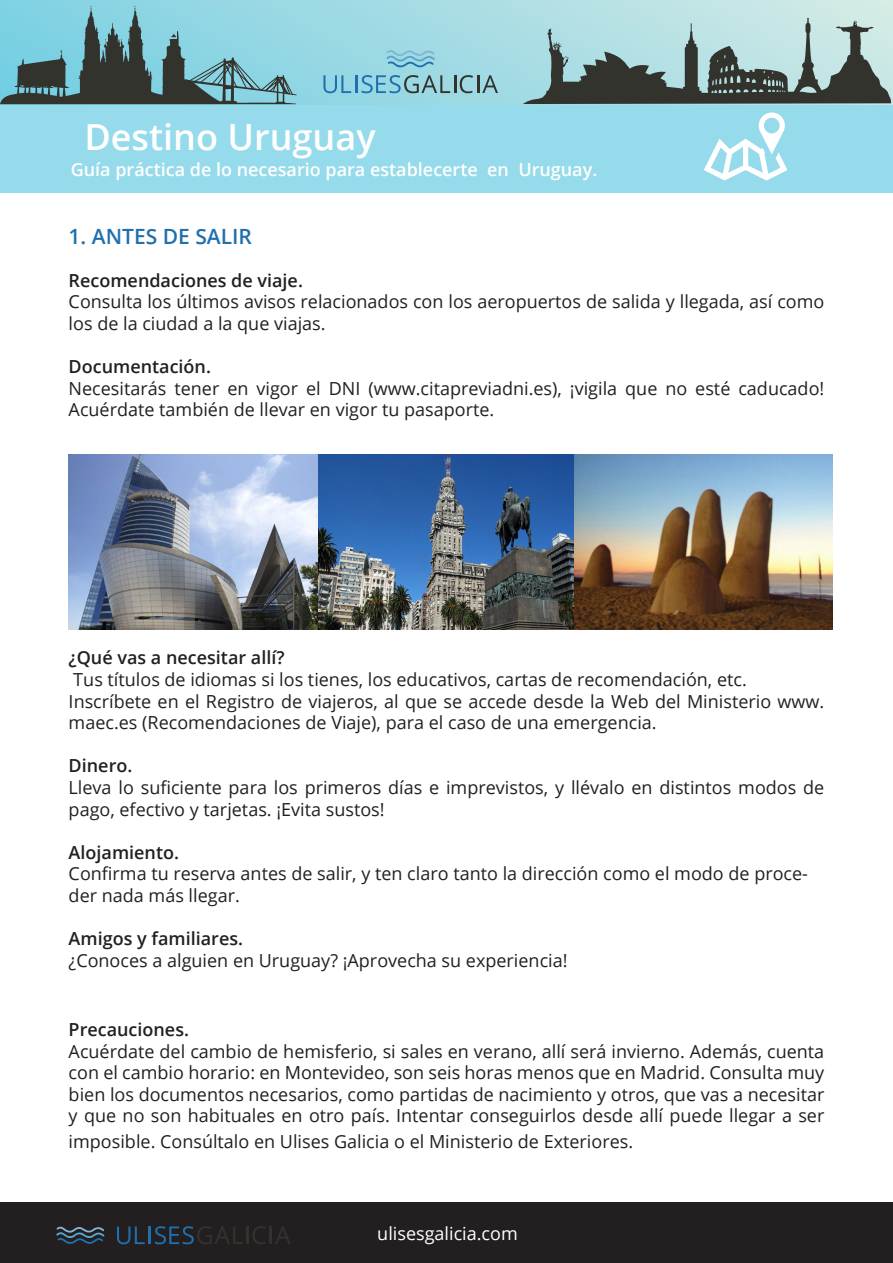
<style>
.page{position:relative;width:893px;height:1263px;background:#fff}
.page>*{position:absolute;margin:0;border:0;box-sizing:border-box;transform-origin:0 0}
.t1{font:600 36px "Open Sans";color:#fff}
.t2{font:600 21px "Open Sans";color:#1f70ad}
.t3{font:18px/21.6px "Open Sans";color:#231f20}
.t4{font:600 18px "Open Sans";color:#231f20}
.t5{font:600 18px "Open Sans";color:#fff}
.t6{font:18px "Open Sans";color:#fff}
</style>
<div class="page">
<div style="left:0;top:0;width:893px;height:105px;background:linear-gradient(to right,#7ed0e3,#d3eae5)"></div>
<svg style="left:0;top:5px;width:306px;height:99px;background:#6da1aa"></svg>
<svg style="left:523px;top:18px;width:368px;height:86px;background:#869e9d"></svg>
<svg style="left:386px;top:50px;width:49px;height:18px"></svg>
<svg style="left:323px;top:75px;width:175px;height:18px;background:#7ab1c0"></svg>
<div style="left:0;top:105px;width:893px;height:88px;background:#95dbeb"></div>
<svg style="left:704px;top:112px;width:83px;height:69px"></svg>
<img style="left:69px;top:455px;width:763px;height:174px">
<div style="left:0;top:1203px;width:893px;height:60px;background:#231f20"></div>
<svg style="left:56px;top:1226px;width:49px;height:18px"></svg>
<svg style="left:117px;top:1226px;width:173px;height:18px"></svg>
<p class="t1" style="left:84px;top:112px;width:293px">Destino Uruguay</p>
<p class="t5" style="left:71px;top:157px;width:528px">Guía práctica de lo necesario para establecerte en Uruguay.</p>
<p class="t2" style="left:69px;top:222px;width:185px">1. ANTES DE SALIR</p>
<p class="t4" style="left:69px;top:268px;width:236px">Recomendaciones de viaje.</p>
<p class="t3" style="left:69px;top:291px;width:757px">Consulta los últimos avisos relacionados con los aeropuertos de salida y llegada, así como los de la ciudad a la que viajas.</p>
<p class="t4" style="left:69px;top:354px;width:144px">Documentación.</p>
<p class="t3" style="left:69px;top:377px;width:757px">Necesitarás tener en vigor el DNI (www.citapreviadni.es), ¡vigila que no esté caducado!<br>Acuérdate también de llevar en vigor tu pasaporte.</p>
<p class="t4" style="left:69px;top:645px;width:217px">¿Qué vas a necesitar allí?</p>
<p class="t3" style="left:73px;top:668px;width:675px">Tus títulos de idiomas si los tienes, los educativos, cartas de recomendación, etc.</p>
<p class="t3" style="left:69px;top:690px;width:757px">Inscríbete en el Registro de viajeros, al que se accede desde la Web del Ministerio www. maec.es (Recomendaciones de Viaje), para el caso de una emergencia.</p>
<p class="t4" style="left:69px;top:753px;width:65px">Dinero.</p>
<p class="t3" style="left:69px;top:776px;width:757px">Lleva lo suficiente para los primeros días e imprevistos, y llévalo en distintos modos de pago, efectivo y tarjetas. ¡Evita sustos!</p>
<p class="t4" style="left:69px;top:840px;width:112px">Alojamiento.</p>
<p class="t3" style="left:69px;top:863px;width:741px">Confirma tu reserva antes de salir, y ten claro tanto la dirección como el modo de proce&shy;der nada más llegar.</p>
<p class="t4" style="left:69px;top:926px;width:176px">Amigos y familiares.</p>
<p class="t3" style="left:69px;top:949px;width:500px">¿Conoces a alguien en Uruguay? ¡Aprovecha su experiencia!</p>
<p class="t4" style="left:69px;top:1017px;width:122px">Precauciones.</p>
<p class="t3" style="left:69px;top:1040px;width:757px;text-align:justify">Acuérdate del cambio de hemisferio, si sales en verano, allí será invierno. Además, cuenta con el cambio horario: en Montevideo, son seis horas menos que en Madrid. Consulta muy bien los documentos necesarios, como partidas de nacimiento y otros, que vas a necesitar y que no son habituales en otro país. Intentar conseguirlos desde allí puede llegar a ser</p>
<p class="t3" style="left:69px;top:1130px;width:566px">imposible. Consúltalo en Ulises Galicia o el Ministerio de Exteriores.</p>
<p class="t6" style="left:377px;top:1221px;width:142px">ulisesgalicia.com</p>
</div>
